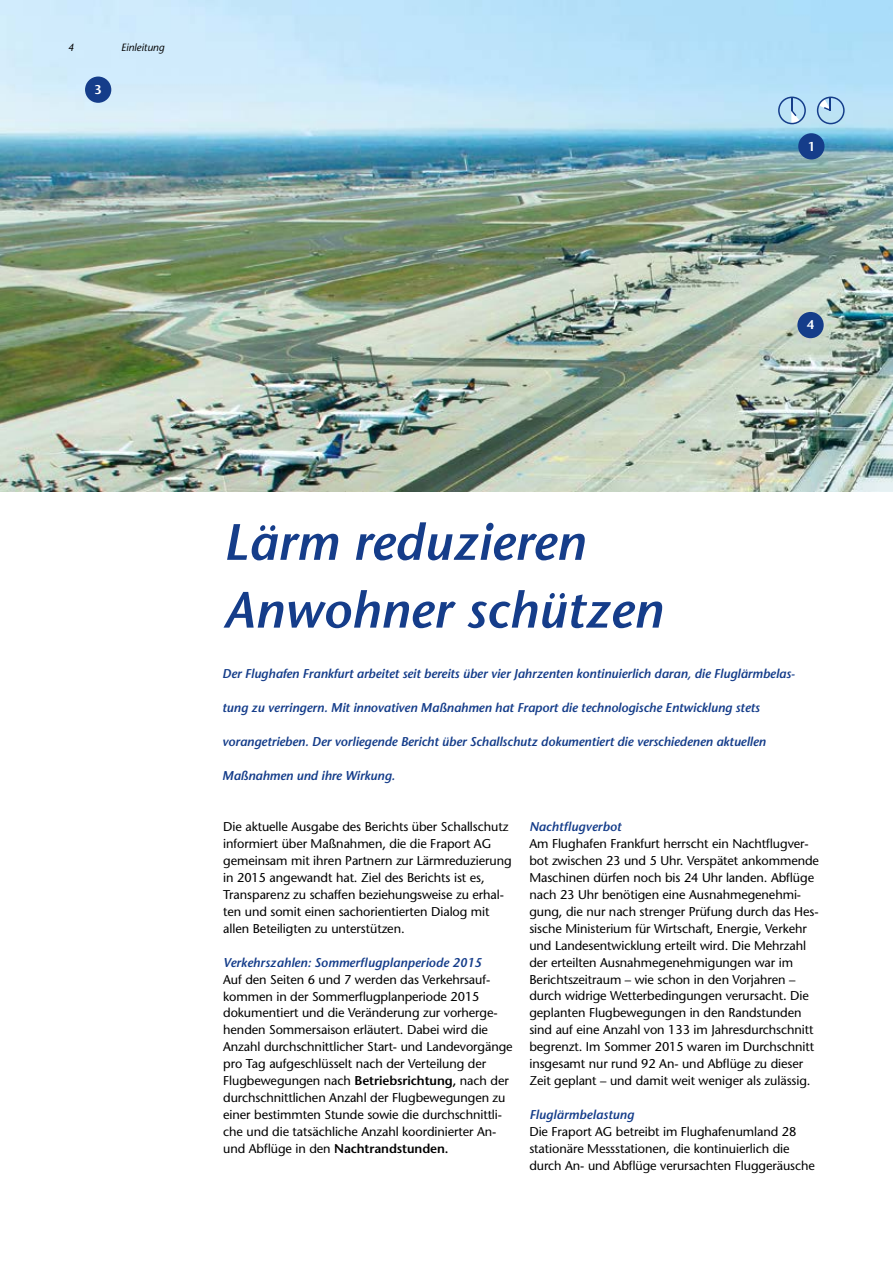
<style>
.page{position:relative;width:893px;height:1263px;background:#fff}
.page>*{position:absolute;margin:0;border:0;box-sizing:border-box;transform-origin:0 0}
.t1{font:italic 600 51px/67.8px "Stone Sans";color:#153d8a}
.t2{font:12.75px/17px "Stone Sans";letter-spacing:-.005em;color:#000}
.t3{font:italic 600 12.75px "Stone Sans";letter-spacing:-.01em;color:#153d8a}
.t4{font:600 12.75px "Stone Sans";color:#fff}
.t5{font:italic 10.5px "Stone Sans";color:#000}
.s1{font-weight:600}
</style>
<div class="page">
<img style="left:0;top:0;width:893px;height:491px">
<div style="left:797px;top:312px;width:27px;height:26px;background:#153d8a;border-radius:50%"></div>
<div style="left:85px;top:77px;width:26px;height:26px;background:#153d8a;border-radius:50%"></div>
<div style="left:798px;top:133px;width:26px;height:26px;background:#153d8a;border-radius:50%"></div>
<div style="left:778px;top:97px;width:28px;height:27px;border:2px solid #153d8a;border-radius:50%"></div>
<svg style="left:791px;top:98px;width:9px;height:26px"></svg>
<div style="left:817px;top:97px;width:28px;height:27px;border:2px solid #153d8a;border-radius:50%"></div>
<svg style="left:818px;top:98px;width:13px;height:13px"></svg>
<p class="t5" style="left:68px;top:41px;width:8px">4</p>
<p class="t5" style="left:121px;top:41px;width:45px">Einleitung</p>
<p class="t4" style="left:95px;top:82px;width:9px">3</p>
<p class="t4" style="left:808px;top:139px;width:9px">1</p>
<p class="t4" style="left:807px;top:317px;width:9px">4</p>
<h1 class="t1" style="left:223px;top:508px;width:441px">Lärm reduzieren<br>Anwohner schützen</h1>
<p class="t3" style="left:222px;top:666px;width:574px">Der Flughafen Frankfurt arbeitet seit bereits über vier Jahrzenten kontinuierlich daran, die Fluglärmbelas-</p>
<p class="t3" style="left:222px;top:700px;width:539px">tung zu verringern. Mit innovativen Maßnahmen hat Fraport die technologische Entwicklung stets</p>
<p class="t3" style="left:222px;top:734px;width:545px">vorangetrieben. Der vorliegende Bericht über Schallschutz dokumentiert die verschiedenen aktuellen</p>
<p class="t3" style="left:222px;top:768px;width:174px">Maßnahmen und ihre Wirkung.</p>
<p class="t2" style="left:223px;top:818px;width:290px">Die aktuelle Ausgabe des Berichts über Schallschutz informiert über Maßnahmen, die die Fraport AG gemeinsam mit ihren Partnern zur Lärmreduzierung in 2015 angewandt hat. Ziel des Berichts ist es, Transparenz zu schaffen beziehungsweise zu erhal&shy;ten und somit einen sachorientierten Dialog mit allen Beteiligten zu unterstützen.</p>
<p class="t3" style="left:223px;top:954px;width:260px">Verkehrszahlen: Sommerflugplanperiode 2015</p>
<p class="t2" style="left:223px;top:971px;width:291px">Auf den Seiten 6 und 7 werden das Verkehrsauf&shy;kommen in der Sommerflugplanperiode 2015 dokumentiert und die Veränderung zur vorherge&shy;henden Sommersaison erläutert. Dabei wird die Anzahl durchschnittlicher Start- und Landevorgänge pro Tag aufgeschlüsselt nach der Verteilung der Flugbewegungen nach <span class="s1">Betriebsrichtung,</span> nach der durchschnittlichen Anzahl der Flugbewegungen zu einer bestimmten Stunde sowie die durchschnittli&shy;che und die tatsächliche Anzahl koordinierter An&shy;und Abflüge in den <span class="s1">Nachtrandstunden.</span></p>
<p class="t3" style="left:529px;top:819px;width:93px">Nachtflugverbot</p>
<p class="t2" style="left:529px;top:835px;width:291px">Am Flughafen Frankfurt herrscht ein Nachtflugver&shy;bot zwischen 23 und 5 Uhr. Verspätet ankommende Maschinen dürfen noch bis 24 Uhr landen. Abflüge nach 23 Uhr benötigen eine Ausnahmegenehmi&shy;gung, die nur nach strenger Prüfung durch das Hes&shy;sische Ministerium für Wirtschaft, Energie, Verkehr und Landesentwicklung erteilt wird. Die Mehrzahl der erteilten Ausnahmegenehmigungen war im Berichtszeitraum – wie schon in den Vorjahren – durch widrige Wetterbedingungen verursacht. Die geplanten Flugbewegungen in den Randstunden sind auf eine Anzahl von 133 im Jahresdurchschnitt begrenzt. Im Sommer 2015 waren im Durchschnitt insgesamt nur rund 92 An- und Abflüge zu dieser Zeit geplant – und damit weit weniger als zulässig.</p>
<p class="t3" style="left:529px;top:1107px;width:106px">Fluglärmbelastung</p>
<p class="t2" style="left:529px;top:1123px;width:287px">Die Fraport AG betreibt im Flughafenumland 28 stationäre Messstationen, die kontinuierlich die durch An- und Abflüge verursachten Fluggeräusche</p>
</div>
